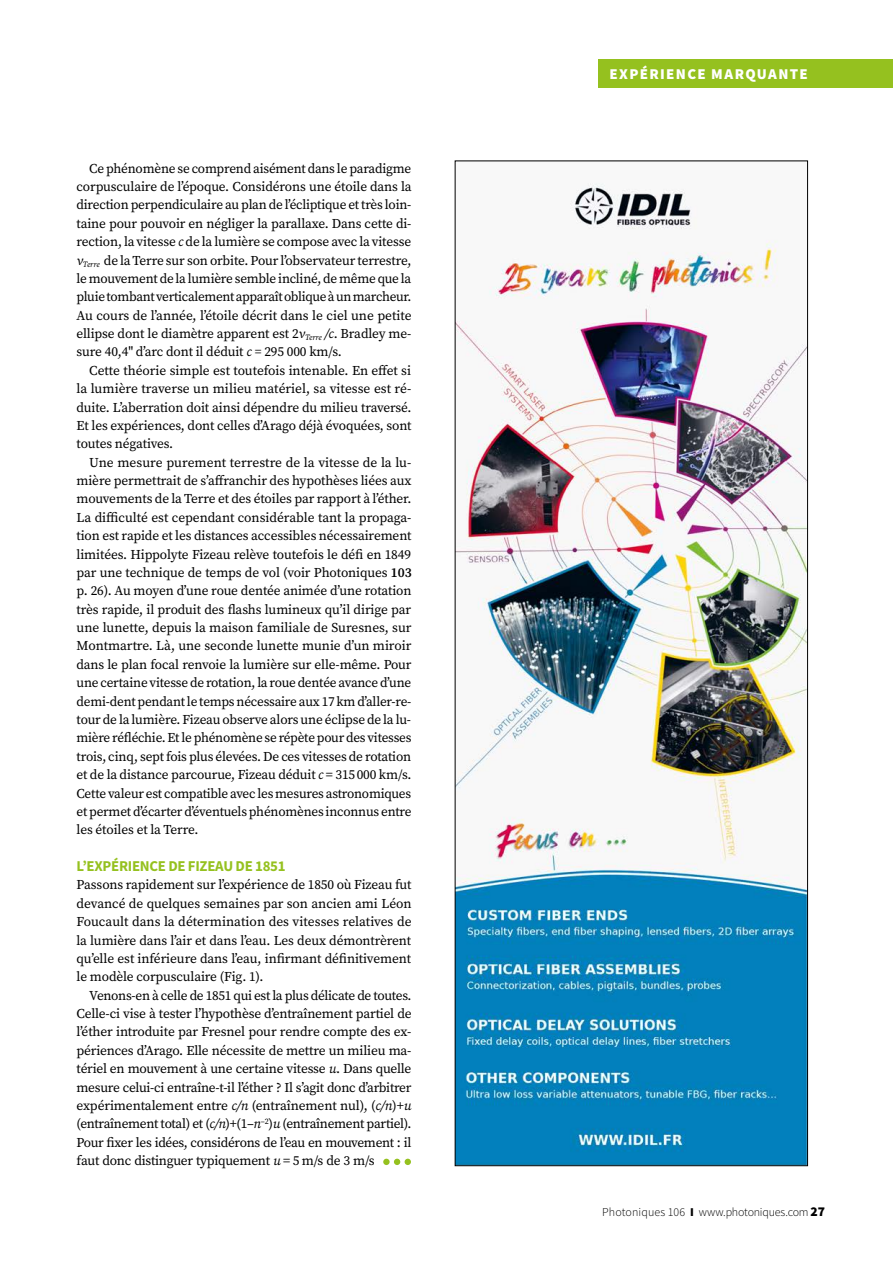
<style>
.page{position:relative;width:893px;height:1263px;background:#fff}
.page>*{position:absolute;margin:0;border:0;box-sizing:border-box;transform-origin:0 0}
.t1{font:700 15px "Source Sans Pro";letter-spacing:-.02em;color:#95c11f}
.t2{font:900 15px "Source Sans Pro";letter-spacing:.09em;color:#fff}
.t3{font:13.5px/18.3px "Source Serif Pro";letter-spacing:-.015em;color:#000;text-align:justify}
.t4{font:300 12px "Source Sans Pro";color:#000}
.s1{font-style:italic}
.s2{font-weight:600}
.s3{font-weight:900}
.s4{font-weight:900;font-size:13.5px}
</style>
<div class="page">
<div style="left:598px;top:60px;width:295px;height:28px;background:#95c11f"></div>
<img style="left:457px;top:183px;width:349px;height:981px">
<div style="left:383px;top:1159px;width:7px;height:6px;background:#95c11f;border-radius:50%"></div>
<svg style="left:394px;top:1159px;width:17px;height:6px"></svg>
<p class="t3" style="left:77px;top:159px;width:337px;text-indent:13px">Ce phénomène se comprend aisément dans le paradigme corpusculaire de l’époque. Considérons une étoile dans la direction perpendiculaire au plan de l’écliptique et très loin&shy;taine pour pouvoir en négliger la parallaxe. Dans cette di&shy;rection, la vitesse <span class="s1">c</span> de la lumière se compose avec la vitesse ν<sub>Terre</sub> de la Terre sur son orbite. Pour l’observateur terrestre, le mouvement de la lumière semble incliné, de même que la pluie tombant verticalement apparaît oblique à un marcheur.<br>Au cours de l’année, l’étoile décrit dans le ciel une petite ellipse dont le diamètre apparent est 2ν<sub>Terre</sub> <span class="s1">/c</span>. Bradley me&shy;sure 40,4'' d’arc dont il déduit <span class="s1">c =</span> 295 000 km/s.</p>
<p class="t3" style="left:77px;top:361px;width:337px;text-indent:13px">Cette théorie simple est toutefois intenable. En effet si la lumière traverse un milieu matériel, sa vitesse est ré&shy;duite. L’aberration doit ainsi dépendre du milieu traversé.<br>Et les expériences, dont celles d’Arago déjà évoquées, sont toutes négatives.</p>
<p class="t3" style="left:77px;top:453px;width:337px;text-indent:13px">Une mesure purement terrestre de la vitesse de la lu&shy;mière permettrait de s’affranchir des hypothèses liées aux mouvements de la Terre et des étoiles par rapport à l’éther.<br>La difficulté est cependant considérable tant la propaga&shy;tion est rapide et les distances accessibles nécessairement limitées. Hippolyte Fizeau relève toutefois le défi en 1849 par une technique de temps de vol (voir Photoniques <span class="s2">103 </span>p. 26). Au moyen d’une roue dentée animée d’une rotation très rapide, il produit des flashs lumineux qu’il dirige par une lunette, depuis la maison familiale de Suresnes, sur Montmartre. Là, une seconde lunette munie d’un miroir dans le plan focal renvoie la lumière sur elle-même. Pour une certaine vitesse de rotation, la roue dentée avance d’une demi-dent pendant le temps nécessaire aux 17 km d’aller-re&shy;tour de la lumière. Fizeau observe alors une éclipse de la lu&shy;mière réfléchie. Et le phénomène se répète pour des vitesses trois, cinq, sept fois plus élevées. De ces vitesses de rotation et de la distance parcourue, Fizeau déduit <span class="s1">c</span> = 315000 km/s.<br>Cette valeur est compatible avec les mesures astronomiques et permet d’écarter d’éventuels phénomènes inconnus entre les étoiles et la Terre.</p>
<p class="t1" style="left:77px;top:856px;width:211px">L’EXPÉRIENCE DE FIZEAU DE 1851</p>
<p class="t3" style="left:77px;top:876px;width:337px">Passons rapidement sur l’expérience de 1850 où Fizeau fut devancé de quelques semaines par son ancien ami Léon Foucault dans la détermination des vitesses relatives de la lumière dans l’air et dans l’eau. Les deux démontrèrent qu’elle est inférieure dans l’eau, infirmant définitivement le modèle corpusculaire (Fig. 1).</p>
<p class="t3" style="left:77px;top:986px;width:337px;text-indent:13px">Venons-en à celle de 1851 qui est la plus délicate de toutes.<br>Celle-ci vise à tester l’hypothèse d’entraînement partiel de l’éther introduite par Fresnel pour rendre compte des ex&shy;périences d’Arago. Elle nécessite de mettre un milieu ma&shy;tériel en mouvement à une certaine vitesse <span class="s1">u</span>. Dans quelle mesure celui-ci entraîne-t-il l’éther ? Il s’agit donc d’arbitrer expérimentalement entre <span class="s1">c/n</span> (entraînement nul), (<span class="s1">c/n</span>)+<span class="s1">u </span>(entraînement total) et (<span class="s1">c/n</span>)+(1–<span class="s1">n</span><sup>–2</sup>)<span class="s1">u</span> (entraînement partiel).<br>Pour fixer les idées, considérons de l’eau en mouvement : il faut donc distinguer typiquement <span class="s1">u</span> = 5 m/s de 3 m/s</p>
<p class="t2" style="left:609px;top:64px;width:200px">EXPÉRIENCE MARQUANTE</p>
<p class="t4" style="left:602px;top:1205px;width:224px">Photoniques 106 <span class="s3">I</span> www.photoniques.com <span class="s4">27</span></p>
</div>
